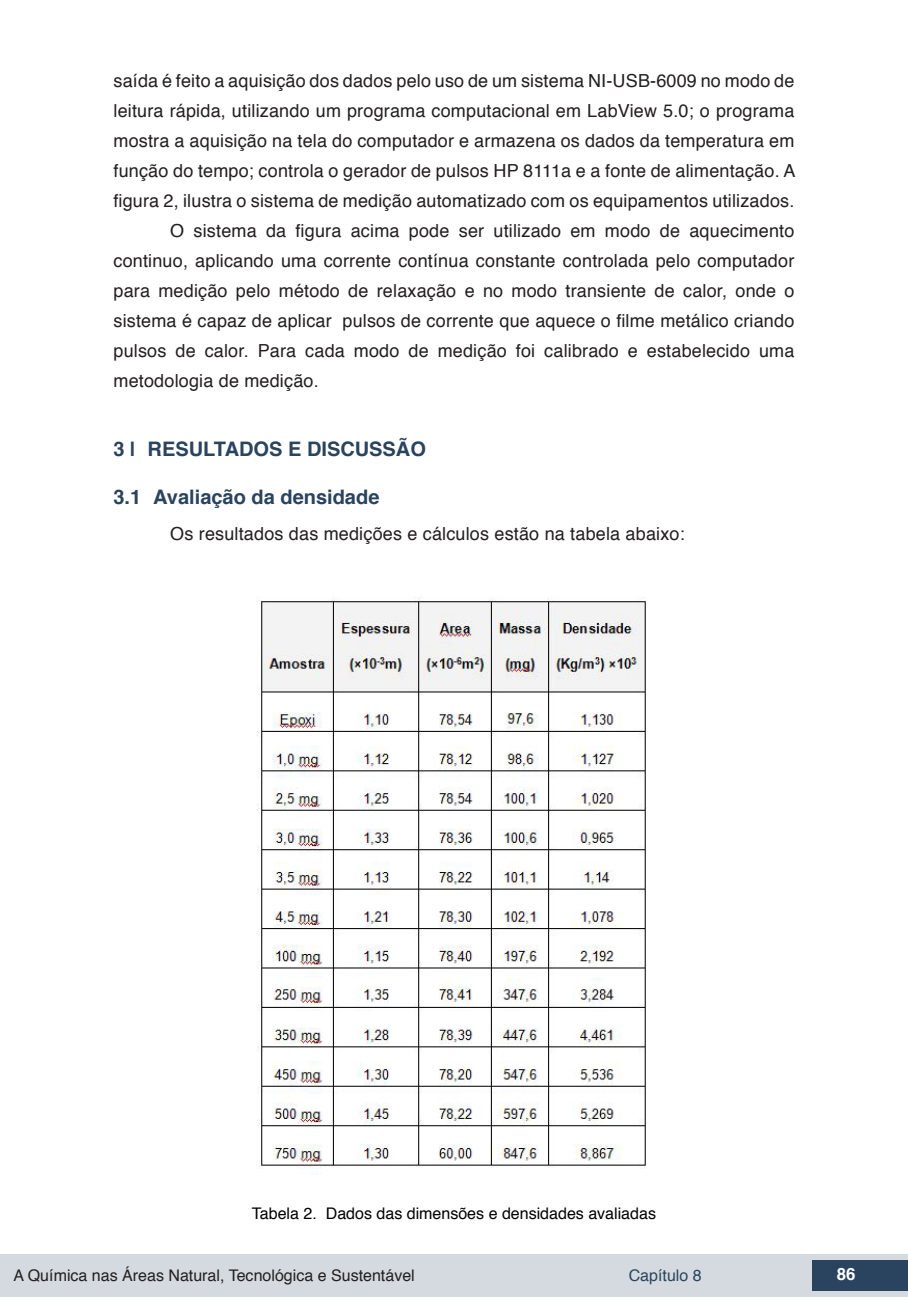
<style>
.page{position:relative;width:908px;height:1304px;background:#fff}
.page>*{position:absolute;margin:0;border:0;box-sizing:border-box;transform-origin:0 0}
.t1{font:700 20px "Helvetica";color:#2a435e}
.txt{font:18px/30px "Helvetica";letter-spacing:.01em;color:#231f20;text-align:justify}
.t2{font:700 16.8px "Helvetica";color:#fff}
.t3{font:16px "Helvetica";color:#231f20}
.info_tab_graf_imag{font:16px "Helvetica";color:#000}
.t4{font:16px "Helvetica";color:#2a435e}
</style>
<div class="page">
<div style="left:0;top:1254px;width:906px;height:43px;background:#d4dadf"></div>
<div style="left:812px;top:1261px;width:95px;height:30px;background:#2a435e"></div>
<img style="left:256px;top:597px;width:391px;height:578px">
<p class="txt" style="left:113px;top:66px;width:683px">saída é feito a aquisição dos dados pelo uso de um sistema NI-USB-6009 no modo de leitura rápida, utilizando um programa computacional em LabView 5.0; o programa mostra a aquisição na tela do computador e armazena os dados da temperatura em função do tempo; controla o gerador de pulsos HP 8111a e a fonte de alimentação. A figura 2, ilustra o sistema de medição automatizado com os equipamentos utilizados.</p>
<p class="txt" style="left:113px;top:216px;width:682px;text-indent:57px">O sistema da figura acima pode ser utilizado em modo de aquecimento continuo, aplicando uma corrente contínua constante controlada pelo computador para medição pelo método de relaxação e no modo transiente de calor, onde o sistema é capaz de aplicar pulsos de corrente que aquece o filme metálico criando pulsos de calor. Para cada modo de medição foi calibrado e estabelecido uma metodologia de medição.</p>
<p class="t1" style="left:113px;top:433px;width:314px">3 | RESULTADOS E DISCUSSÃO</p>
<p class="t1" style="left:113px;top:481px;width:267px">3.1 Avaliação da densidade</p>
<p class="txt" style="left:170px;top:519px;width:516px">Os resultados das medições e cálculos estão na tabela abaixo:</p>
<p class="info_tab_graf_imag" style="left:252px;top:1201px;width:405px">Tabela 2. Dados das dimensões e densidades avaliadas</p>
<p class="t3" style="left:14px;top:1263px;width:402px">A Química nas Áreas Natural, Tecnológica e Sustentável</p>
<p class="t4" style="left:628px;top:1263px;width:74px">Capítulo 8</p>
<p class="t2" style="left:836px;top:1261px;width:20px">86</p>
</div>
